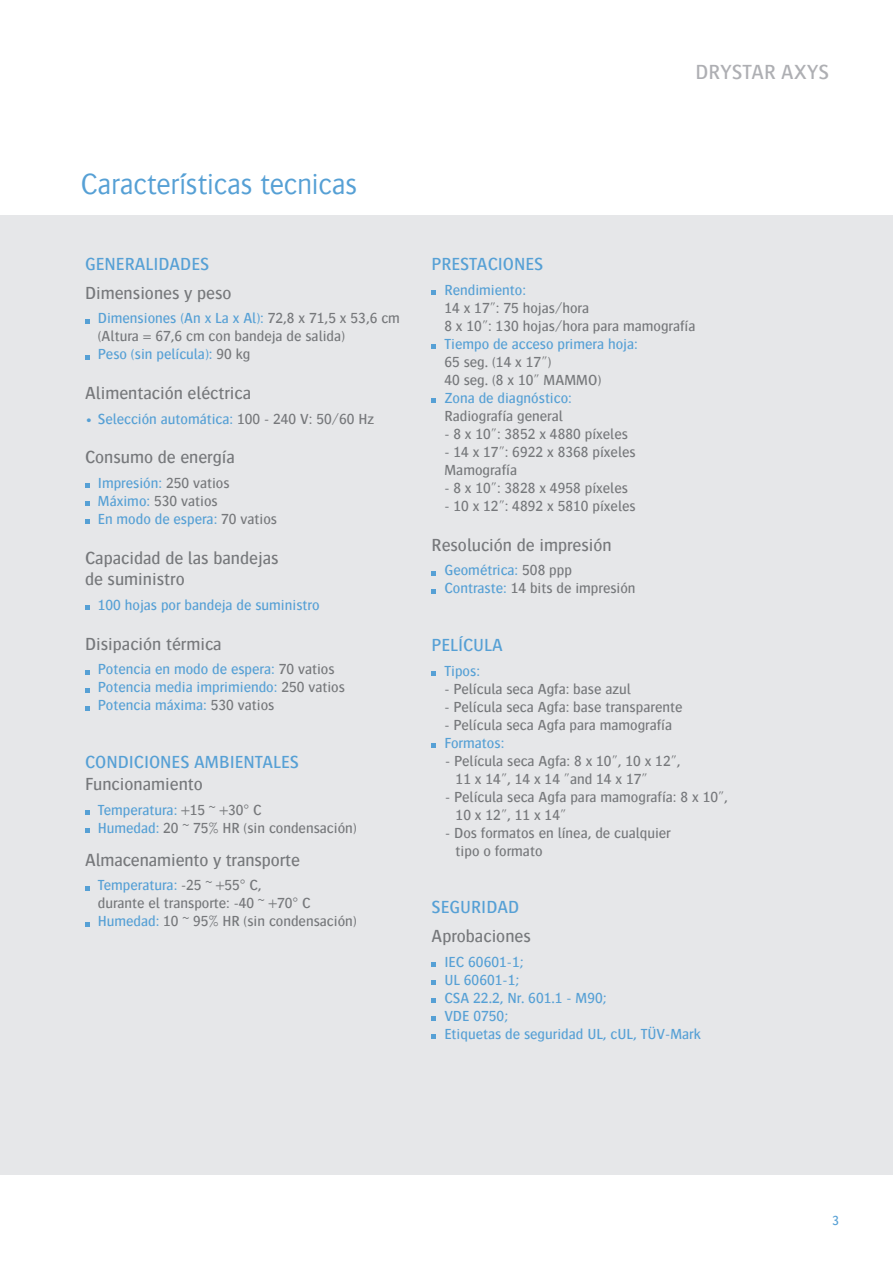
<style>
.page{position:relative;width:893px;height:1263px;background:#fff}
.page>*{position:absolute;margin:0;border:0;box-sizing:border-box;transform-origin:0 0}
.t1{font:300 30px "Bosis For Agfa";letter-spacing:-.005em;color:#56a0d5}
.t2{font:500 21px "Bosis For Agfa";color:#aeafb3}
.t3{font:500 18px/21.6px "Bosis For Agfa";color:#76787b}
.t4{font:500 18px "Bosis For Agfa";color:#56a0d5}
.t5{font:500 15px/18px "Bosis For Agfa";color:#76787b}
.t6{font:500 15px/18px "Bosis For Agfa";color:#56a0d5}
.t7{font:500 13.5px "Bosis For Agfa";color:#56a0d5}
.s1{color:#56a0d5}
.s2{color:#76787b}
</style>
<div class="page">
<div style="left:0;top:215px;width:893px;height:959px;background:#e6e7e9"></div>
<svg style="left:85px;top:319px;width:5px;height:4px"></svg>
<svg style="left:85px;top:355px;width:5px;height:4px"></svg>
<svg style="left:85px;top:484px;width:5px;height:4px"></svg>
<svg style="left:85px;top:502px;width:5px;height:4px"></svg>
<svg style="left:85px;top:520px;width:5px;height:4px"></svg>
<svg style="left:85px;top:606px;width:5px;height:4px"></svg>
<svg style="left:85px;top:670px;width:5px;height:4px"></svg>
<svg style="left:85px;top:688px;width:5px;height:4px"></svg>
<svg style="left:85px;top:706px;width:5px;height:4px"></svg>
<svg style="left:85px;top:810px;width:5px;height:4px"></svg>
<svg style="left:85px;top:828px;width:5px;height:4px"></svg>
<svg style="left:85px;top:886px;width:5px;height:4px"></svg>
<svg style="left:85px;top:922px;width:5px;height:4px"></svg>
<svg style="left:432px;top:291px;width:4px;height:4px"></svg>
<svg style="left:432px;top:345px;width:4px;height:4px"></svg>
<svg style="left:432px;top:399px;width:4px;height:4px"></svg>
<svg style="left:432px;top:571px;width:4px;height:4px"></svg>
<svg style="left:432px;top:589px;width:4px;height:4px"></svg>
<svg style="left:432px;top:671px;width:4px;height:5px"></svg>
<svg style="left:432px;top:743px;width:4px;height:5px"></svg>
<svg style="left:432px;top:962px;width:4px;height:4px"></svg>
<svg style="left:432px;top:980px;width:4px;height:4px"></svg>
<svg style="left:432px;top:998px;width:4px;height:4px"></svg>
<svg style="left:432px;top:1016px;width:4px;height:4px"></svg>
<svg style="left:432px;top:1034px;width:4px;height:4px"></svg>
<h2 class="t2" style="left:696px;top:61px;width:135px">DRYSTAR AXYS</h2>
<h1 class="t1" style="left:81px;top:168px;width:278px">Características tecnicas</h1>
<p class="t4" style="left:85px;top:255px;width:126px">GENERALIDADES</p>
<p class="t3" style="left:85px;top:282px;width:148px">Dimensiones y peso</p>
<p class="t5" style="left:98px;top:309px;width:304px"><span class="s1">Dimensiones (An x La x Al):</span> 72,8 x 71,5 x 53,6 cm (Altura = 67,6 cm con bandeja de salida)<br><span class="s1">Peso (sin película):</span> 90 kg</p>
<p class="t3" style="left:85px;top:382px;width:168px">Alimentación eléctrica</p>
<p class="t6" style="left:85px;top:410px;width:291px">• Selección automática: <span class="s2">100 - 240 V: 50/60 Hz</span></p>
<p class="t3" style="left:85px;top:446px;width:151px">Consumo de energía</p>
<p class="t6" style="left:98px;top:474px;width:181px">Impresión: <span class="s2">250 vatios<br></span>Máximo: <span class="s2">530 vatios<br></span>En modo de espera: <span class="s2">70 vatios</span></p>
<p class="t3" style="left:85px;top:547px;width:195px">Capacidad de las bandejas de suministro</p>
<p class="t6" style="left:98px;top:596px;width:223px">100 hojas por bandeja de suministro</p>
<p class="t3" style="left:85px;top:633px;width:138px">Disipación térmica</p>
<p class="t6" style="left:98px;top:660px;width:249px">Potencia en modo de espera: <span class="s2">70 vatios<br></span>Potencia media imprimiendo: <span class="s2">250 vatios<br></span>Potencia máxima: <span class="s2">530 vatios</span></p>
<p class="t4" style="left:85px;top:752px;width:215px">CONDICIONES AMBIENTALES</p>
<p class="t3" style="left:85px;top:773px;width:119px">Funcionamiento</p>
<p class="t5" style="left:98px;top:800px;width:260px"><span class="s1">Temperatura:</span> +15 ~ +30° C<br><span class="s1">Humedad:</span> 20 ~ 75% HR (sin condensación)</p>
<p class="t3" style="left:85px;top:848px;width:216px">Almacenamiento y transporte</p>
<p class="t5" style="left:98px;top:876px;width:260px"><span class="s1">Temperatura:</span> -25 ~ +55° C,<br>durante el transporte: -40 ~ +70° C<br><span class="s1">Humedad:</span> 10 ~ 95% HR (sin condensación)</p>
<p class="t4" style="left:432px;top:255px;width:113px">PRESTACIONES</p>
<p class="t6" style="left:444px;top:281px;width:83px">Rendimiento:</p>
<p class="t5" style="left:444px;top:299px;width:253px">14 x 17": 75 hojas/hora<br>8 x 10": 130 hojas/hora para mamografía</p>
<p class="t6" style="left:444px;top:335px;width:195px">Tiempo de acceso primera hoja:</p>
<p class="t5" style="left:444px;top:353px;width:158px">65 seg. (14 x 17")<br>40 seg. (8 x 10" MAMMO)</p>
<p class="t6" style="left:444px;top:389px;width:129px">Zona de diagnóstico:</p>
<p class="t5" style="left:444px;top:407px;width:120px">Radiografía general</p>
<p class="t5" style="left:444px;top:425px;width:185px">- 8 x 10": 3852 x 4880 píxeles</p>
<p class="t5" style="left:444px;top:443px;width:193px">- 14 x 17": 6922 x 8368 píxeles<br>Mamografía</p>
<p class="t5" style="left:444px;top:479px;width:185px">- 8 x 10": 3828 x 4958 píxeles</p>
<p class="t5" style="left:444px;top:497px;width:193px">- 10 x 12": 4892 x 5810 píxeles</p>
<p class="t3" style="left:432px;top:534px;width:182px">Resolución de impresión</p>
<p class="t5" style="left:444px;top:561px;width:193px"><span class="s1">Geométrica:</span> 508 ppp<br><span class="s1">Contraste:</span> 14 bits de impresión</p>
<p class="t4" style="left:432px;top:635px;width:73px">PELÍCULA</p>
<p class="t6" style="left:444px;top:662px;width:37px">Tipos:</p>
<p class="t5" style="left:444px;top:680px;width:188px">- Película seca Agfa: base azul</p>
<p class="t5" style="left:444px;top:698px;width:240px">- Película seca Agfa: base transparente</p>
<p class="t5" style="left:444px;top:716px;width:229px">- Película seca Agfa para mamografía</p>
<p class="t6" style="left:444px;top:734px;width:61px">Formatos:</p>
<p class="t5" style="left:456px;top:752px;width:226px;text-indent:-10px">- Película seca Agfa: 8 x 10", 10 x 12",<br>11 x 14", 14 x 14 "and 14 x 17"</p>
<p class="t5" style="left:456px;top:788px;width:274px;text-indent:-10px">- Película seca Agfa para mamografía: 8 x 10",<br>10 x 12", 11 x 14"</p>
<p class="t5" style="left:456px;top:824px;width:217px;text-indent:-10px">- Dos formatos en línea, de cualquier tipo o formato</p>
<p class="t4" style="left:432px;top:898px;width:89px">SEGURIDAD</p>
<p class="t3" style="left:432px;top:925px;width:101px">Aprobaciones</p>
<p class="t6" style="left:444px;top:952px;width:258px">IEC 60601-1;<br>UL 60601-1;<br>CSA 22.2, Nr. 601.1 - M90;<br>VDE 0750;<br>Etiquetas de seguridad UL, cUL, TÜV-Mark</p>
<p class="t7" style="left:832px;top:1213px;width:8px">3</p>
</div>
